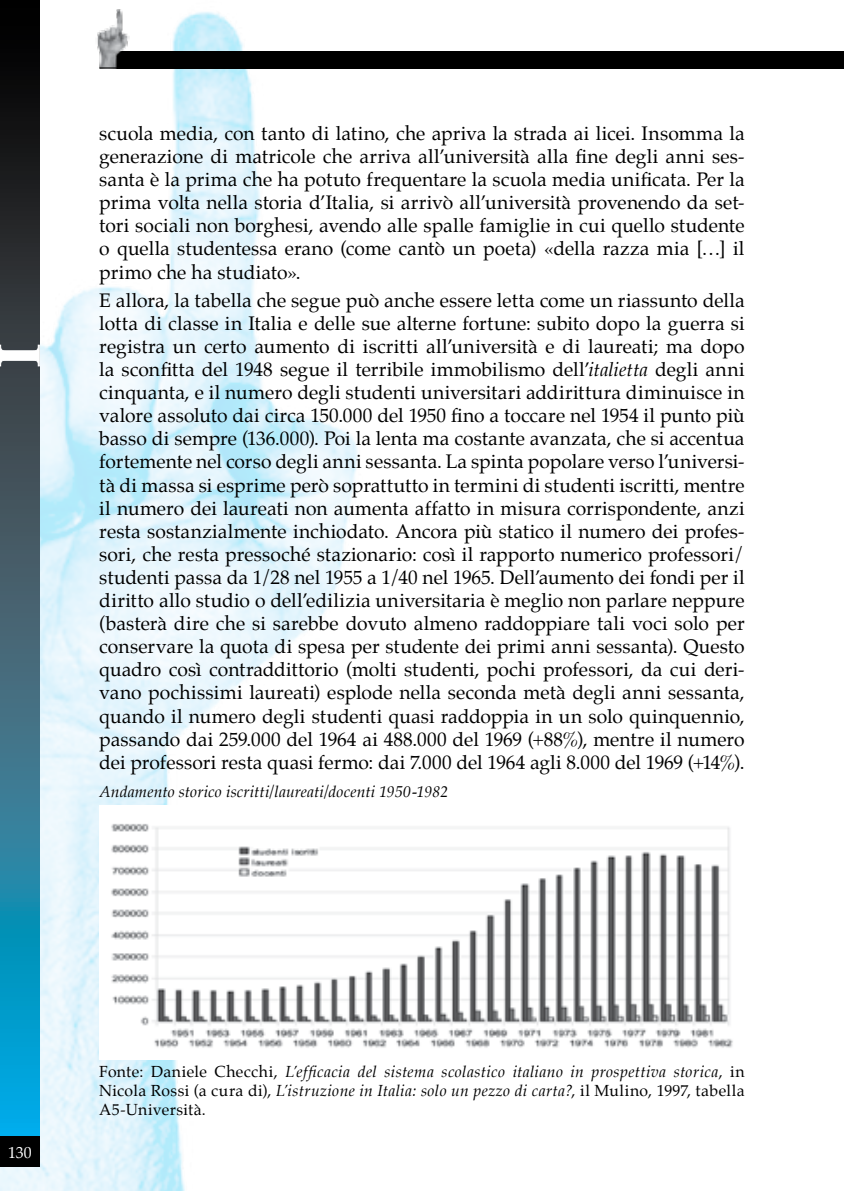
<style>
.page{position:relative;width:844px;height:1191px;background:#fff}
.page>*{position:absolute;margin:0;border:0;box-sizing:border-box;transform-origin:0 0}
.t1{font:19.25px/23.1px "Palatino";color:#000;text-align:justify}
.t2{font:italic 15.75px/18.9px "Palatino";letter-spacing:.015em;color:#000;text-align:justify}
.t3{font:15.75px "Palatino";color:#fff}
.s1{font-style:italic}
.s2{font-style:normal}
</style>
<div class="page">
<img style="left:0;top:12px;width:843px;height:1179px">
<svg style="left:0;top:0;width:40px;height:1136px;background:#275b6d"></svg>
<div style="left:115px;top:52px;width:728px;height:17px;background:#000"></div>
<img style="left:91px;top:9px;width:50px;height:59px">
<div style="left:0;top:1136px;width:40px;height:30px;background:#000"></div>
<hr style="left:99px;top:67px;width:102px;height:1px;background:#000">
<svg style="left:0;top:344px;width:40px;height:23px"></svg>
<img style="left:99px;top:805px;width:644px;height:254px">
<p class="t1" style="left:99px;top:122px;width:646px">scuola media, con tanto di latino, che apriva la strada ai licei. Insomma la generazione di matricole che arriva all’università alla fine degli anni ses&shy;santa è la prima che ha potuto frequentare la scuola media unificata. Per la prima volta nella storia d’Italia, si arrivò all’università provenendo da set&shy;tori sociali non borghesi, avendo alle spalle famiglie in cui quello studente o quella studentessa erano (come cantò un poeta) «della razza mia […] il primo che ha studiato».</p>
<p class="t1" style="left:99px;top:288px;width:646px">E allora, la tabella che segue può anche essere letta come un riassunto della lotta di classe in Italia e delle sue alterne fortune: subito dopo la guerra si registra un certo aumento di iscritti all’università e di laureati; ma dopo la sconfitta del 1948 segue il terribile immobilismo dell’<span class="s1">italietta</span> degli anni cinquanta, e il numero degli studenti universitari addirittura diminuisce in valore assoluto dai circa 150.000 del 1950 fino a toccare nel 1954 il punto più basso di sempre (136.000). Poi la lenta ma costante avanzata, che si accentua fortemente nel corso degli anni sessanta. La spinta popolare verso l’universi&shy;tà di massa si esprime però soprattutto in termini di studenti iscritti, mentre il numero dei laureati non aumenta affatto in misura corrispondente, anzi resta sostanzialmente inchiodato. Ancora più statico il numero dei profes&shy;sori, che resta pressoché stazionario: così il rapporto numerico professori/ studenti passa da 1/28 nel 1955 a 1/40 nel 1965. Dell’aumento dei fondi per il diritto allo studio o dell’edilizia universitaria è meglio non parlare neppure (basterà dire che si sarebbe dovuto almeno raddoppiare tali voci solo per conservare la quota di spesa per studente dei primi anni sessanta). Questo quadro così contraddittorio (molti studenti, pochi professori, da cui deri&shy;vano pochissimi laureati) esplode nella seconda metà degli anni sessanta, quando il numero degli studenti quasi raddoppia in un solo quinquennio, passando dai 259.000 del 1964 ai 488.000 del 1969 (+88%), mentre il numero dei professori resta quasi fermo: dai 7.000 del 1964 agli 8.000 del 1969 (+14%).</p>
<p class="t2" style="left:99px;top:782px;width:350px">Andamento storico iscritti/laureati/docenti 1950-1982</p>
<p class="t3" style="left:8px;top:1139px;width:25px">130</p>
<p class="t2" style="left:99px;top:1062px;width:646px"><span class="s2">Fonte: Daniele Checchi,</span> L’efficacia del sistema scolastico italiano in prospettiva storica<span class="s2">, in Nicola Rossi (a cura di),</span> L’istruzione in Italia: solo un pezzo di carta?<span class="s2">, il Mulino, 1997, tabella A5-Università.</span></p>
</div>
